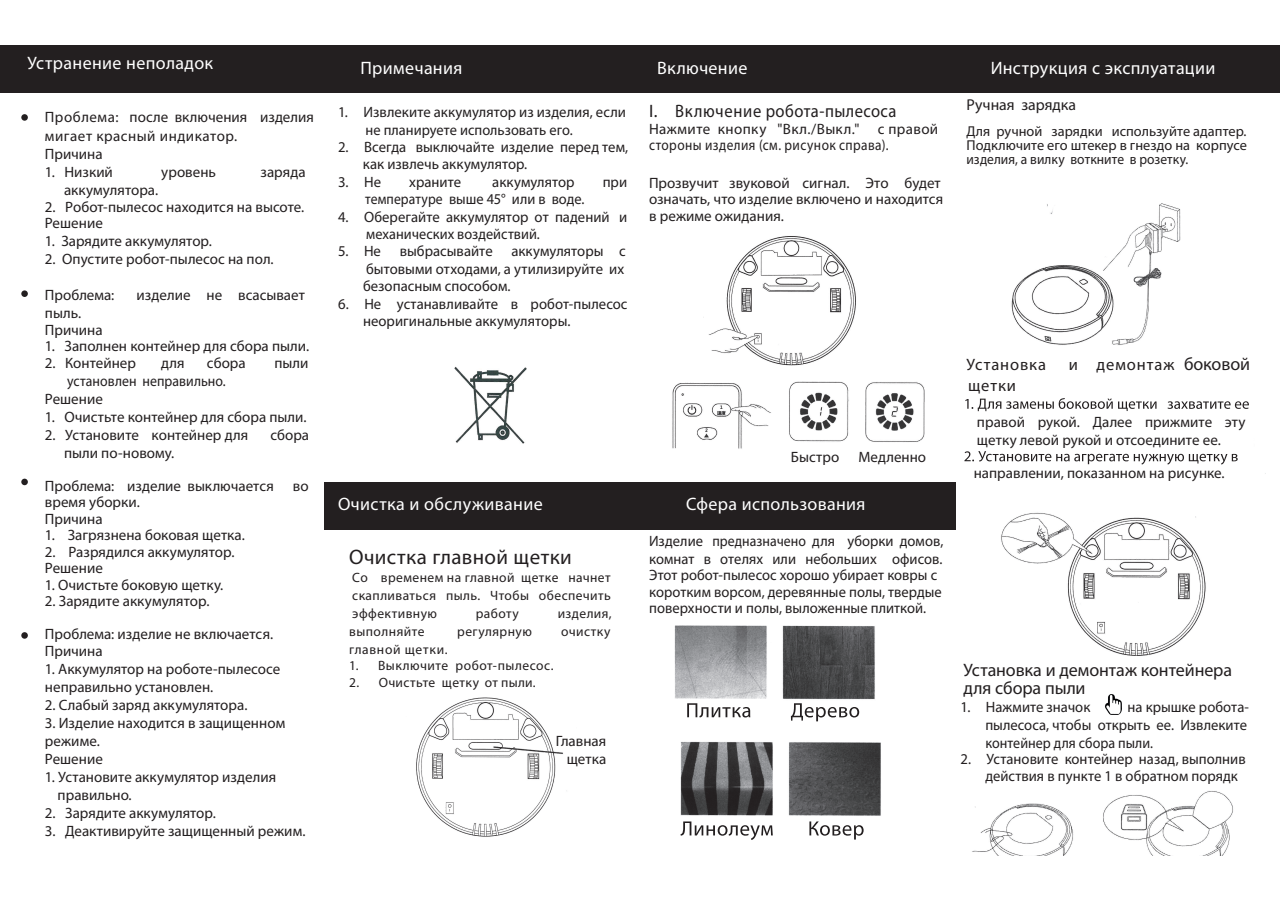
<style>
.page{position:relative;width:1280px;height:910px;background:#fff}
.page>*{position:absolute;margin:0;border:0;box-sizing:border-box;transform-origin:0 0}
.t1{font:21px "Myriad Pro";letter-spacing:.02em;color:#231f20}
.t2{font:18px "Myriad Pro";letter-spacing:.02em;color:#fff}
.t3{font:18px/18px "Myriad Pro";color:#231f20}
.t4{font:18px "Myriad Pro";letter-spacing:.025em;color:#231f20}
.t5{font:16.5px "Myriad Pro";letter-spacing:.055em;color:#231f20}
.t6{font:15.75px "Myriad Pro";color:#231f20}
.t7{font:15px/16.5px "Myriad Pro";letter-spacing:.005em;color:#231f20}
.t8{font:15px/16.5px "Myriad Pro";letter-spacing:.03em;color:#231f20}
.t9{font:15px/18px "Myriad Pro";letter-spacing:.005em;color:#231f20;scale:.92 1}
.t10{font:15px "Myriad Pro";letter-spacing:.005em;color:#231f20;scale:.91 1}
.t11{font:14.4px/14.4px "Myriad Pro";color:#231f20;text-align:justify}
.t12{font:13.5px/18px "Myriad Pro";letter-spacing:.035em;color:#231f20;text-align:justify}
.t13{font:13.5px "Myriad Pro";letter-spacing:.055em;color:#231f20}
.s1{font-size:18px}
</style>
<div class="page">
<img style="left:972px;top:203px;width:294px;height:653px">
<img style="left:674px;top:625px;width:207px;height:215px">
<img style="left:672px;top:381px;width:253px;height:68px">
<img style="left:708px;top:236px;width:148px;height:130px">
<div style="left:0;top:45px;width:1280px;height:48px;background:#231f20"></div>
<div style="left:640px;top:482px;width:316px;height:47px;background:#231f20"></div>
<img style="left:454px;top:366px;width:73px;height:78px">
<div style="left:324px;top:482px;width:316px;height:47px;background:#231f20"></div>
<img style="left:416px;top:697px;width:151px;height:140px">
<svg style="left:687px;top:703px;width:63px;height:14px"></svg>
<svg style="left:791px;top:703px;width:68px;height:18px"></svg>
<svg style="left:680px;top:821px;width:93px;height:19px"></svg>
<svg style="left:809px;top:821px;width:55px;height:18px"></svg>
<svg style="left:1167px;top:401px;width:82px;height:8px"></svg>
<svg style="left:965px;top:398px;width:191px;height:13px"></svg>
<svg style="left:964px;top:451px;width:274px;height:14px"></svg>
<img style="left:1103px;top:693px;width:20px;height:24px">
<div style="left:21px;top:114px;width:7px;height:7px;background:#231f20;border-radius:50%"></div>
<div style="left:21px;top:290px;width:7px;height:7px;background:#231f20;border-radius:50%"></div>
<div style="left:21px;top:479px;width:7px;height:6px;background:#231f20;border-radius:50%"></div>
<div style="left:21px;top:632px;width:7px;height:7px;background:#231f20;border-radius:50%"></div>
<p class="t2" style="left:27px;top:53px;width:187px">Устранение неполадок</p>
<p class="t2" style="left:361px;top:58px;width:103px">Примечания</p>
<p class="t7" style="left:365px;top:104px;width:262px;line-height:17.4px;text-indent:-27px">1. Извлеките аккумулятор из изделия, если не планируете использовать его.</p>
<p class="t7" style="left:363px;top:139px;width:267px;line-height:17.4px;text-indent:-25px">2. Всегда выключайте изделие перед тем, как извлечь аккумулятор.</p>
<p class="t7" style="left:338px;top:174px;width:45px">3. Не</p>
<p class="t7" style="left:409px;top:174px;width:53px">храните</p>
<p class="t7" style="left:492px;top:174px;width:84px">аккумулятор</p>
<p class="t7" style="left:603px;top:174px;width:26px">при</p>
<p class="t10" style="left:365px;top:191px;width:243px">температуре выше 45° или в воде.</p>
<p class="t7" style="left:366px;top:208px;width:263px;line-height:17.4px;text-indent:-28px">4. Оберегайте аккумулятор от падений и механических воздействий.</p>
<p class="t7" style="left:363px;top:243px;width:264px;line-height:17.4px;text-align:justify;text-indent:-25px">5. Не выбрасывайте аккумуляторы с бытовыми отходами, а утилизируйте их безопасным способом.</p>
<p class="t7" style="left:363px;top:295px;width:266px;line-height:17.4px;text-indent:-25px">6. Не устанавливайте в робот-пылесос неоригинальные аккумуляторы.</p>
<p class="t2" style="left:657px;top:58px;width:92px">Включение</p>
<p class="t2" style="left:991px;top:59px;width:226px">Инструкция с эксплуатации</p>
<p class="t6" style="left:966px;top:96px;width:111px">Ручная зарядка</p>
<p class="t11" style="left:966px;top:124px;width:282px">Для ручной зарядки используйте адаптер.<br>Подключите его штекер в гнездо на корпусе изделия, а вилку воткните в розетку.</p>
<p class="t4" style="left:649px;top:101px;width:249px">I. Включение робота-пылесоса</p>
<p class="t8" style="left:649px;top:121px;width:291px">Нажмите кнопку "Вкл./Выкл." с правой стороны изделия (см. рисунок справа).</p>
<p class="t7" style="left:649px;top:175px;width:296px">Прозвучит звуковой сигнал. Это будет означать, что изделие включено и находится в режиме ожидания.</p>
<p class="t8" style="left:45px;top:107px;width:271px;line-height:19.5px">Проблема: после включения изделия мигает красный индикатор.</p>
<p class="t7" style="left:45px;top:146px;width:59px">Причина</p>
<p class="t7" style="left:45px;top:164px;width:70px">1. Низкий</p>
<p class="t7" style="left:161px;top:164px;width:56px">уровень</p>
<p class="t7" style="left:261px;top:164px;width:47px">заряда</p>
<p class="t7" style="left:64px;top:182px;width:96px">аккумулятора.</p>
<p class="t7" style="left:45px;top:199px;width:261px">2. Робот-пылесос находится на высоте.<br>Решение</p>
<p class="t7" style="left:45px;top:233px;width:169px">1. Зарядите аккумулятор.</p>
<p class="t7" style="left:45px;top:251px;width:230px">2. Опустите робот-пылесос на пол.</p>
<p class="t7" style="left:45px;top:287px;width:71px">Проблема:</p>
<p class="t7" style="left:137px;top:287px;width:170px">изделие не всасывает</p>
<p class="t7" style="left:45px;top:305px;width:59px">пыль.<br>Причина</p>
<p class="t7" style="left:45px;top:338px;width:266px">1. Заполнен контейнер для сбора пыли.</p>
<p class="t7" style="left:45px;top:355px;width:93px">2. Контейнер</p>
<p class="t7" style="left:161px;top:355px;width:25px">для</p>
<p class="t7" style="left:207px;top:355px;width:40px">сбора</p>
<p class="t7" style="left:274px;top:355px;width:36px">пыли</p>
<p class="t9" style="left:45px;top:372px;width:198px;text-indent:22px">установлен неправильно.<br>Решение</p>
<p class="t7" style="left:45px;top:409px;width:263px">1. Очистьте контейнер для сбора пыли.</p>
<p class="t7" style="left:45px;top:427px;width:205px">2. Установите контейнер для</p>
<p class="t7" style="left:270px;top:427px;width:40px">сбора</p>
<p class="t7" style="left:64px;top:445px;width:112px">пыли по-новому.</p>
<p class="t7" style="left:45px;top:478px;width:230px">Проблема: изделие выключается</p>
<p class="t7" style="left:293px;top:478px;width:17px">во</p>
<p class="t7" style="left:45px;top:494px;width:96px">время уборки.<br>Причина</p>
<p class="t7" style="left:45px;top:527px;width:201px">1. Загрязнена боковая щетка.</p>
<p class="t7" style="left:45px;top:544px;width:191px">2. Разрядился аккумулятор.<br>Решение</p>
<p class="t7" style="left:45px;top:577px;width:180px">1. Очистьте боковую щетку.</p>
<p class="t7" style="left:45px;top:593px;width:166px">2. Зарядите аккумулятор.</p>
<p class="t7" style="left:45px;top:626px;width:230px">Проблема: изделие не включается.<br>Причина</p>
<p class="t7" style="left:45px;top:660px;width:237px;line-height:18px">1. Аккумулятор на роботе-пылесосе неправильно установлен.</p>
<p class="t7" style="left:45px;top:697px;width:204px">2. Слабый заряд аккумулятора.</p>
<p class="t7" style="left:45px;top:714px;width:242px;line-height:18px">3. Изделие находится в защищенном режиме.<br>Решение</p>
<p class="t7" style="left:58px;top:768px;width:220px;line-height:18px;text-indent:-13px">1. Установите аккумулятор изделия правильно.</p>
<p class="t7" style="left:45px;top:805px;width:172px">2. Зарядите аккумулятор.</p>
<p class="t7" style="left:45px;top:823px;width:262px">3. Деактивируйте защищенный режим.</p>
<p class="t5" style="left:966px;top:355px;width:81px">Установка</p>
<p class="t5" style="left:1069px;top:355px;width:183px">и демонтаж <span class="s1">боковой</span></p>
<p class="t5" style="left:968px;top:376px;width:50px">щетки</p>
<p class="t7" style="left:977px;top:413px;width:270px;line-height:18px">правой рукой. Далее прижмите эту щетку левой рукой и отсоедините ее.</p>
<p class="t7" style="left:974px;top:465px;width:252px">направлении, показанном на рисунке.</p>
<p class="t7" style="left:791px;top:449px;width:50px">Быстро</p>
<p class="t7" style="left:858px;top:449px;width:69px">Медленно</p>
<p class="t2" style="left:338px;top:494px;width:206px">Очистка и обслуживание</p>
<p class="t2" style="left:686px;top:494px;width:181px">Сфера использования</p>
<p class="t7" style="left:649px;top:532px;width:296px;line-height:18px">Изделие предназначено для уборки домов, комнат в отелях или небольших офисов.</p>
<p class="t7" style="left:649px;top:567px;width:294px">Этот робот-пылесос хорошо убирает ковры с коротким ворсом, деревянные полы, твердые поверхности и полы, выложенные плиткой.</p>
<h1 class="t1" style="left:349px;top:545px;width:224px">Очистка главной щетки</h1>
<p class="t12" style="left:352px;top:569px;width:260px">Со временем на главной щетке начнет скапливаться пыль. Чтобы обеспечить эффективную</p>
<p class="t12" style="left:476px;top:605px;width:45px">работу</p>
<p class="t12" style="left:558px;top:605px;width:56px">изделия,</p>
<p class="t12" style="left:349px;top:623px;width:77px">выполняйте</p>
<p class="t12" style="left:457px;top:623px;width:76px">регулярную</p>
<p class="t12" style="left:561px;top:623px;width:51px">очистку</p>
<p class="t13" style="left:349px;top:642px;width:100px">главной щетки.</p>
<p class="t12" style="left:349px;top:657px;width:206px">1. Выключите робот-пылесос.</p>
<p class="t12" style="left:349px;top:674px;width:188px">2. Очистьте щетку от пыли.</p>
<p class="t3" style="left:963px;top:661px;width:270px">Установка и демонтаж контейнера для сбора пыли</p>
<p class="t7" style="left:960px;top:699px;width:131px">1. Нажмите значок</p>
<p class="t7" style="left:985px;top:698px;width:265px;line-height:18px;text-indent:142px">на крышке робота&shy;пылесоса, чтобы открыть ее. Извлеките контейнер для сбора пыли.</p>
<p class="t7" style="left:985px;top:751px;width:262px;text-indent:-25px">2. Установите контейнер назад, выполнив действия в пункте 1 в обратном порядк</p>
<p class="t7" style="left:556px;top:732px;width:52px;line-height:18px;text-align:right">Главная щетка</p>
</div>
